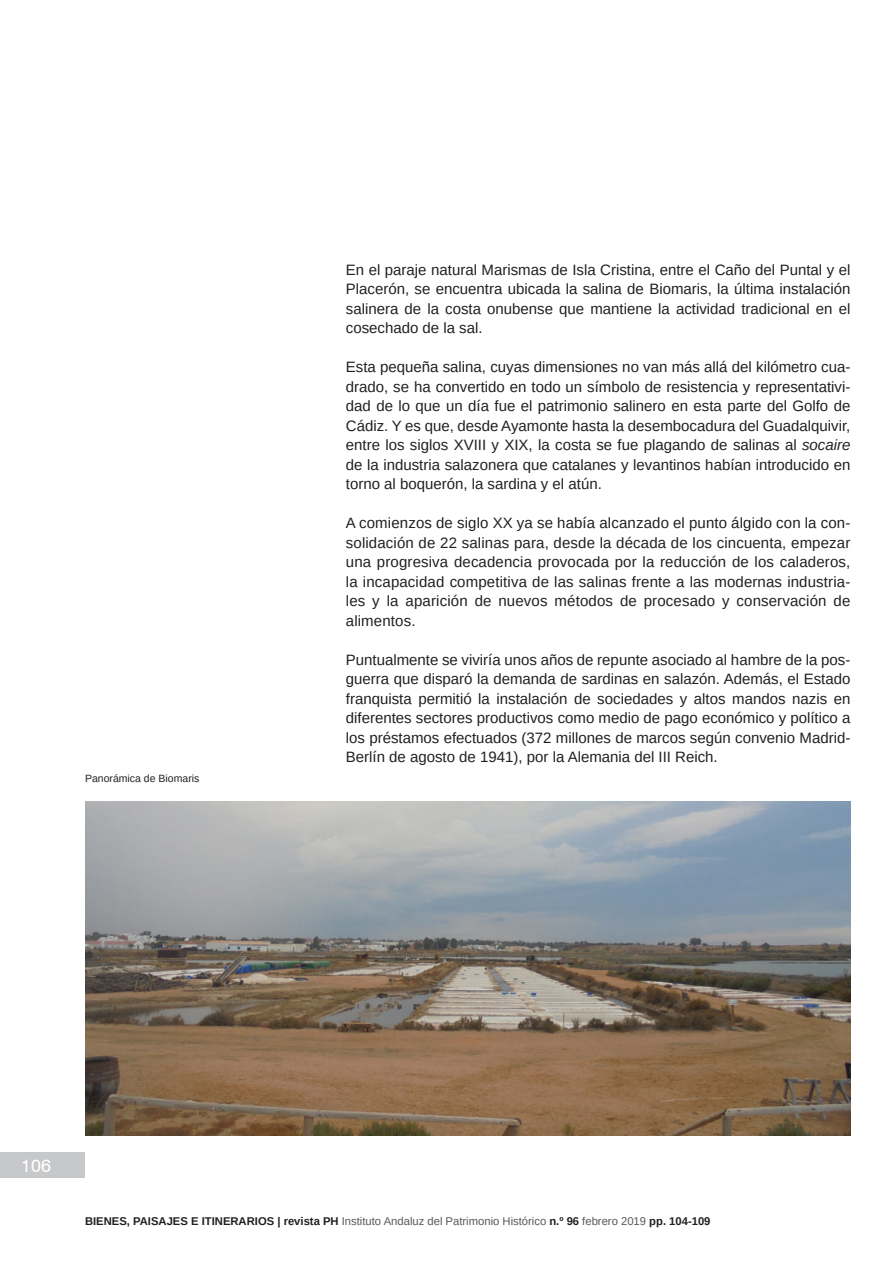
<style>
.page{position:relative;width:893px;height:1263px;background:#fff}
.page>*{position:absolute;margin:0;border:0;box-sizing:border-box;transform-origin:0 0}
.t1{font:18px "Swiss 721 BT";color:#fff}
.t2{font:15px/19.5px "Arimo";color:#231f20;text-align:justify}
.t3{font:700 11.25px "Arimo";color:#231f20}
.Pie_de_Foto{font:10.5px "Arimo";color:#231f20}
.s1{font-style:italic}
.s2{font-weight:400;color:#57585a}
</style>
<div class="page">
<div style="left:0;top:1152px;width:85px;height:26px;background:#c7c8ca"></div>
<img style="left:85px;top:801px;width:765px;height:334px">
<p class="Pie_de_Foto" style="left:85px;top:771px;width:116px">Panorámica de Biomaris</p>
<p class="t2" style="left:346px;top:260px;width:506px">En el paraje natural Marismas de Isla Cristina, entre el Caño del Puntal y el Placerón, se encuentra ubicada la salina de Biomaris, la última instalación salinera de la costa onubense que mantiene la actividad tradicional en el cosechado de la sal.</p>
<p class="t2" style="left:346px;top:357px;width:506px">Esta pequeña salina, cuyas dimensiones no van más allá del kilómetro cua&shy;drado, se ha convertido en todo un símbolo de resistencia y representativi&shy;dad de lo que un día fue el patrimonio salinero en esta parte del Golfo de Cádiz. Y es que, desde Ayamonte hasta la desembocadura del Guadalquivir, entre los siglos XVIII y XIX, la costa se fue plagando de salinas al <span class="s1">socaire </span>de la industria salazonera que catalanes y levantinos habían introducido en torno al boquerón, la sardina y el atún.</p>
<p class="t2" style="left:346px;top:513px;width:506px">A comienzos de siglo XX ya se había alcanzado el punto álgido con la con&shy;solidación de 22 salinas para, desde la década de los cincuenta, empezar una progresiva decadencia provocada por la reducción de los caladeros, la incapacidad competitiva de las salinas frente a las modernas industria&shy;les y la aparición de nuevos métodos de procesado y conservación de alimentos.</p>
<p class="t2" style="left:346px;top:650px;width:506px">Puntualmente se viviría unos años de repunte asociado al hambre de la pos&shy;guerra que disparó la demanda de sardinas en salazón. Además, el Estado franquista permitió la instalación de sociedades y altos mandos nazis en diferentes sectores productivos como medio de pago económico y político a los préstamos efectuados (372 millones de marcos según convenio Madrid-Berlín de agosto de 1941), por la Alemania del III Reich.</p>
<p class="t1" style="left:21px;top:1154px;width:31px">106</p>
<p class="t3" style="left:85px;top:1213px;width:627px">BIENES, PAISAJES E ITINERARIOS | revista PH <span class="s2">Instituto Andaluz del Patrimonio Histórico</span> n.º 96 <span class="s2">febrero 2019</span> pp. 104-109</p>
</div>
